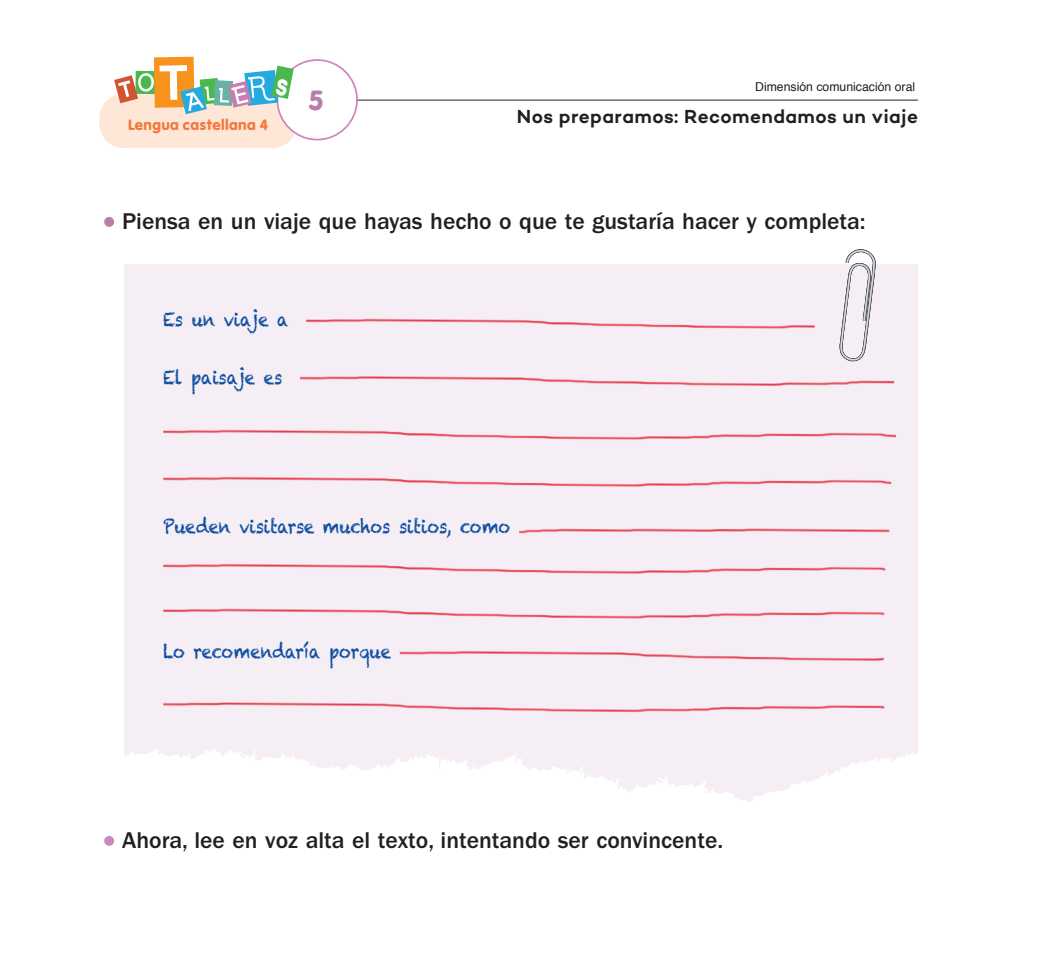
<style>
.page{position:relative;width:1042px;height:960px;background:#fff}
.page>*{position:absolute;margin:0;border:0;box-sizing:border-box;transform-origin:0 0}
.t1{font:29.22px "Vag";color:#b97dab}
.T-text{font:500 23.62px "Franklin Gothic LT";color:#231f20}
.T-Ordre{font:500 23.62px "Franklin Gothic LT";color:#231f20}
.T-preguntes{font:19.25px "Chalkduster";letter-spacing:-.01em;color:#0d4da1;scale:.85 1}
.AD_títol{font:600 19.25px "Campton";letter-spacing:.02em;color:#231f20}
.t2{font:15.75px "Vag";letter-spacing:.02em;color:#f3793b}
.AD_dimensió{font:12.25px "Helvetica";color:#231f20}
.s1{font-family:"Arial"}
</style>
<div class="page">
<hr style="left:309px;top:100px;width:609px;height:1px;background:#231f20">
<div style="left:99px;top:94px;width:198px;height:54px;background:#fee7d7;border-radius:25px"></div>
<div style="left:277px;top:60px;width:80px;height:80px;background:#fff;border-radius:50%"></div>
<div style="left:276px;top:59px;width:82px;height:81px;border:2px solid #cb88bb;border-radius:50%"></div>
<svg style="left:114px;top:57px;width:180px;height:57px"></svg>
<div style="left:104px;top:217px;width:10px;height:10px;background:#b97dab;border-radius:50%"></div>
<div style="left:104px;top:836px;width:10px;height:10px;background:#cb88bb;border-radius:50%"></div>
<svg style="left:124px;top:264px;width:794px;height:538px;fill:#f5eef4"></svg>
<svg style="left:838px;top:249px;width:38px;height:98px;background:#ddd9de"></svg>
<div style="left:306px;top:290px;width:509px;height:57px;background:#f5eef4"></div>
<img style="left:300px;top:347px;width:594px;height:54px">
<img style="left:163px;top:401px;width:733px;height:65px">
<div style="left:163px;top:448px;width:728px;height:65px;background:#f5eef4"></div>
<img style="left:519px;top:499px;width:370px;height:63px">
<img style="left:163px;top:535px;width:722px;height:65px">
<img style="left:163px;top:580px;width:721px;height:65px">
<div style="left:399px;top:622px;width:485px;height:51px;background:#f5eef4"></div>
<div style="left:163px;top:673px;width:721px;height:65px;background:#f5eef4"></div>
<p class="t2" style="left:128px;top:114px;width:142px">Lengua castellana 4</p>
<p class="t1" style="left:308px;top:80px;width:17px">5</p>
<p class="AD_dimensió" style="left:755px;top:77px;width:161px">Dimensión <span class="s1">c</span>omunicación oral</p>
<p class="AD_títol" style="left:517px;top:104px;width:402px">Nos preparamos: Recomendamos un viaje</p>
<p class="T-text" style="left:122px;top:207px;width:745px">Piensa en un viaje que hayas hecho o que te gustaría hacer y completa:</p>
<p class="T-preguntes" style="left:163px;top:308px;width:149px">Es un viaje a</p>
<p class="T-preguntes" style="left:163px;top:366px;width:142px">El paisaje es</p>
<p class="T-preguntes" style="left:163px;top:515px;width:410px">Pueden visitarse muchos sitios, como</p>
<p class="T-preguntes" style="left:163px;top:640px;width:269px">Lo recomendaría porque</p>
<p class="T-Ordre" style="left:122px;top:826px;width:602px">Ahora, lee en voz alta el texto, intentando ser convincente.</p>
</div>
